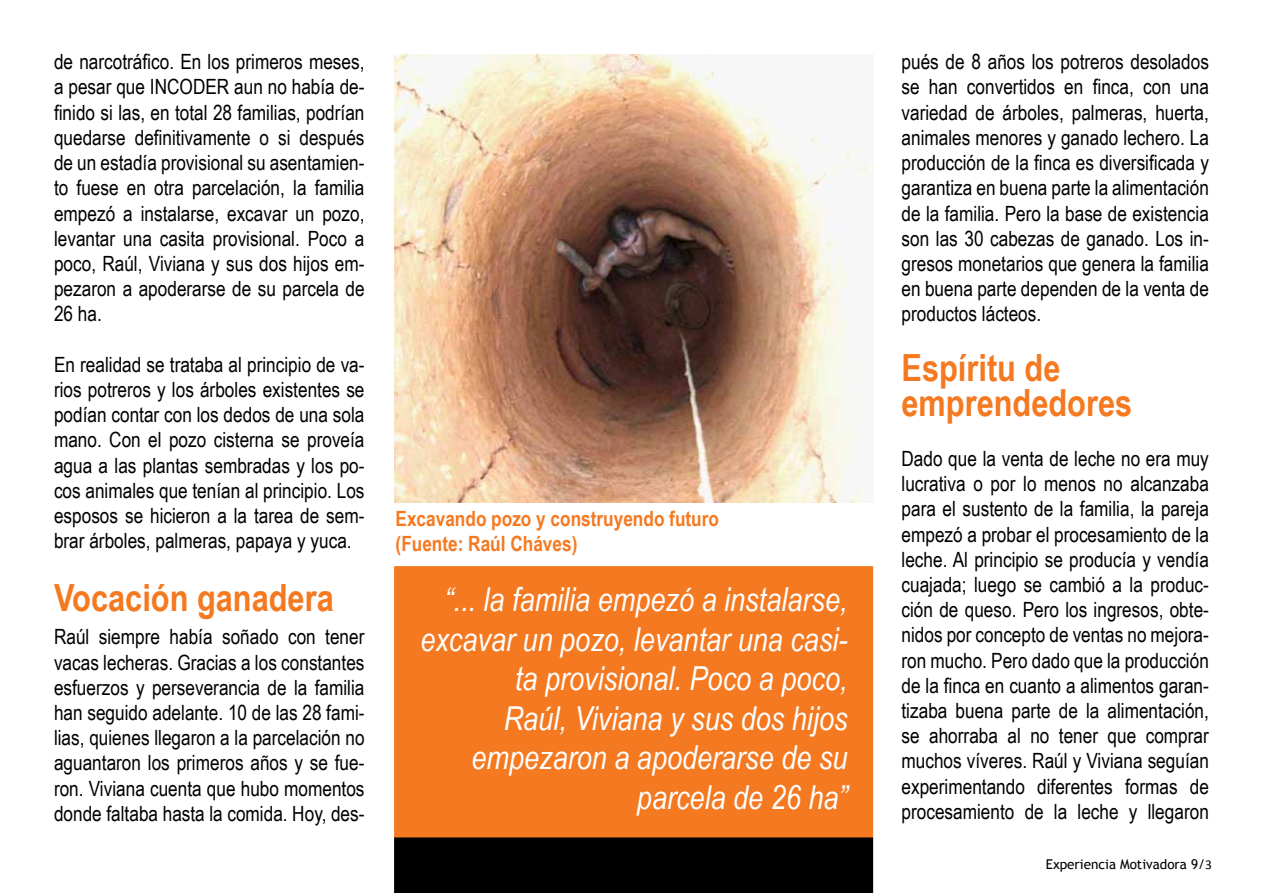
<style>
.page{position:relative;width:1263px;height:893px;background:#fff}
.page>*{position:absolute;margin:0;border:0;box-sizing:border-box;transform-origin:0 0}
.t1{font:700 37.5px/34.5px "Arial Narrow";color:#f47920}
.t2{font:italic 33px/39.6px "Arial Narrow";color:#fff;text-align:right}
.t3{font:21px/25.2px "Arial Narrow";color:#000;text-align:justify}
.t4{font:700 21px/25.2px "Arial Narrow";color:#f47920}
.t5{font:13.5px "Trebuchet MS";color:#000}
.s1{font-family:"Calibri"}
</style>
<div class="page">
<div style="left:394px;top:566px;width:479px;height:273px;background:#f47920;border:2px solid #f47920"></div>
<div style="left:395px;top:838px;width:477px;height:54px;background:#000"></div>
<div style="left:394px;top:837px;width:479px;height:56px;border:2px solid #000"></div>
<img style="left:394px;top:54px;width:479px;height:449px">
<p class="t3" style="left:54px;top:49px;width:312px">de narcotráfico. En los primeros meses, a pesar que INCODER aun no había de&shy;finido si las, en total 28 familias, podrían quedarse definitivamente o si después de un estadía provisional su asentamien&shy;to fuese en otra parcelación, la familia empezó a instalarse, excavar un pozo, levantar una casita provisional. Poco a poco, Raúl, Viviana y sus dos hijos em&shy;pezaron a apoderarse de su parcela de 26 ha.</p>
<p class="t3" style="left:54px;top:351px;width:312px">En realidad se trataba al principio de va&shy;rios potreros y los árboles existentes se podían contar con los dedos de una sola mano. Con el pozo cisterna se proveía agua a las plantas sembradas y los po&shy;cos animales que tenían al principio. Los esposos se hicieron a la tarea de sem&shy;brar árboles, palmeras, papaya y yuca.</p>
<h1 class="t1" style="left:54px;top:579px;width:281px">Vocación ganadera</h1>
<p class="t3" style="left:54px;top:624px;width:312px">Raúl siempre había soñado con tener vacas lecheras. Gracias a los constantes esfuerzos y perseverancia de la familia han seguido adelante. 10 de las 28 fami&shy;lias, quienes llegaron a la parcelación no aguantaron los primeros años y se fue&shy;ron. Viviana cuenta que hubo momentos donde faltaba hasta la comida. Hoy, des-</p>
<p class="t4" style="left:396px;top:505px;width:325px">Excavando pozo y construyendo futuro (Fuente: Raúl Cháves)</p>
<h2 class="t2" style="left:420px;top:579px;width:429px">“... la familia empezó a instalarse, excavar un pozo, levantar una casi&shy;ta provisional. Poco a poco,<br>Raúl, Viviana y sus dos hijos empezaron a apoderarse de su parcela de 26 ha”</h2>
<p class="t3" style="left:901px;top:49px;width:309px">pués de 8 años los potreros desolados se han convertidos en finca, con una variedad de árboles, palmeras, huerta, animales menores y ganado lechero. La producción de la finca es diversificada y garantiza en buena parte la alimentación de la familia. Pero la base de existencia son las 30 cabezas de ganado. Los in&shy;gresos monetarios que genera la familia en buena parte dependen de la venta de productos lácteos.</p>
<h1 class="t1" style="left:901px;top:349px;width:232px">Espíritu de emprendedores</h1>
<p class="t3" style="left:901px;top:445px;width:309px">Dado que la venta de leche no era muy lucrativa o por lo menos no alcanzaba para el sustento de la familia, la pareja empezó a probar el procesamiento de la leche. Al principio se producía y vendía cuajada; luego se cambió a la produc&shy;ción de queso. Pero los ingresos, obte&shy;nidos por concepto de ventas no mejora&shy;ron mucho. Pero dado que la producción de la finca en cuanto a alimentos garan&shy;tizaba buena parte de la alimentación, se ahorraba al no tener que comprar muchos víveres. Raúl y Viviana seguían experimentando diferentes formas de procesamiento de la leche y llegaron</p>
<p class="t5" style="left:1046px;top:855px;width:168px">Experiencia Motivadora 9/<span class="s1">3</span></p>
</div>
